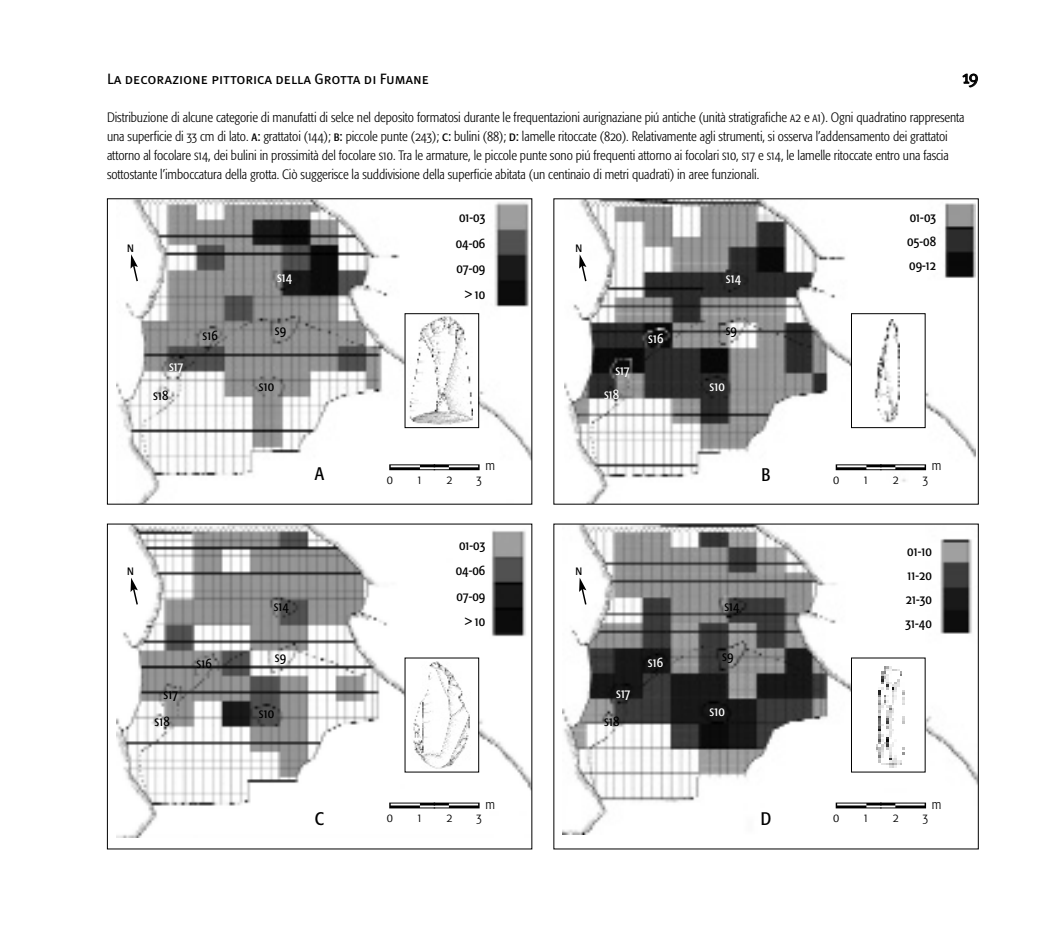
<style>
.page{position:relative;width:1041px;height:935px;background:#fff}
.page>*{position:absolute;margin:0;border:0;box-sizing:border-box;transform-origin:0 0}
.t1{font:39px "Borders Cartographer";letter-spacing:-.005em;color:#000;scale:1.5 1}
.t2{font:18px "Formata Condensed SC";color:#000}
.t3{font:18px "Meta Caps OSF";color:#000}
.t4{font:condensed 18px "Formata";color:#000}
.t5{font:15px "Meta Plus Book Caps";letter-spacing:-.005em;color:#000}
.t6{font:300 condensed 13.5px/19.2px "Formata";letter-spacing:-.005em;color:#000}
.t7{font:13.5px/25.5px "Formata Condensed SC";letter-spacing:.005em;color:#000;text-align:right}
.t8{font:13.5px "Formata Condensed SC";letter-spacing:.005em;color:#fff}
.t9{font:13.5px "Formata Light Cn SC";color:#000}
.s1{font-family:"Formata Light Cn SC";font-weight:400;font-stretch:normal}
.s2{font-family:"Formata Condensed SC";font-weight:400;font-stretch:normal}
</style>
<div class="page">
<img style="left:116px;top:200px;width:414px;height:302px">
<img style="left:116px;top:525px;width:414px;height:312px">
<img style="left:563px;top:525px;width:414px;height:310px">
<img style="left:565px;top:200px;width:411px;height:302px">
<svg style="left:579px;top:254px;width:9px;height:29px"></svg>
<svg style="left:131px;top:254px;width:8px;height:29px"></svg>
<svg style="left:131px;top:577px;width:8px;height:29px"></svg>
<svg style="left:579px;top:577px;width:9px;height:29px"></svg>
<div style="left:405px;top:314px;width:73px;height:113px;background:#fff"></div>
<img style="left:409px;top:316px;width:63px;height:109px">
<div style="left:405px;top:313px;width:74px;height:115px;border:1px solid #000"></div>
<div style="left:852px;top:314px;width:73px;height:113px;background:#fff"></div>
<img style="left:874px;top:319px;width:25px;height:104px">
<div style="left:851px;top:313px;width:75px;height:115px;border:1px solid #000"></div>
<div style="left:852px;top:658px;width:73px;height:113px;background:#fff"></div>
<img style="left:876px;top:666px;width:28px;height:101px">
<div style="left:851px;top:657px;width:75px;height:115px;border:1px solid #000"></div>
<div style="left:405px;top:658px;width:73px;height:113px;background:#fff"></div>
<img style="left:413px;top:661px;width:57px;height:108px">
<div style="left:405px;top:657px;width:74px;height:115px;border:1px solid #000"></div>
<p class="t5" style="left:107px;top:70px;width:324px">La decorazione pittorica della Grotta di Fumane</p>
<h2 class="t3" style="left:962px;top:67px;width:18px">19</h2>
<p class="t6" style="left:107px;top:108px;width:859px">Distribuzione di alcune categorie di manufatti di selce nel deposito formatosi durante le frequentazioni aurignaziane piú antiche (unità stratigrafiche <span class="s1">a2</span> e <span class="s1">a1</span>). Ogni quadratino rappresenta una superficie di <span class="s1">33</span> cm di lato. <span class="s2">a:</span> grattatoi (<span class="s1">144</span>); <span class="s2">b:</span> piccole punte (<span class="s1">243</span>); <span class="s2">c:</span> bulini (<span class="s1">88</span>); <span class="s2">d:</span> lamelle ritoccate (<span class="s1">820</span>). Relativamente agli strumenti, si osserva l’addensamento dei grattatoi attorno al focolare <span class="s1">s14</span>, dei bulini in prossimità del focolare <span class="s1">s10</span>. Tra le armature, le piccole punte sono piú frequenti attorno ai focolari <span class="s1">s10</span>, <span class="s1">s17</span> e <span class="s1">s14</span>, le lamelle ritoccate entro una fascia sottostante l’imboccatura della grotta. Ciò suggerisce la suddivisione della superficie abitata (un centinaio di metri quadrati) in aree funzionali.</p>
<p class="t7" style="left:456px;top:205px;width:31px">01-03<br>04-06<br>07-09 &gt; 10</p>
<p class="t7" style="left:907px;top:206px;width:30px;line-height:24px;text-align:justify">01-03<br>05-08<br>09-12</p>
<p class="t7" style="left:127px;top:235px;width:8px">n</p>
<p class="t7" style="left:576px;top:235px;width:8px">n</p>
<p class="t8" style="left:277px;top:271px;width:17px">s14</p>
<p class="t8" style="left:726px;top:272px;width:17px">s14</p>
<p class="t8" style="left:169px;top:360px;width:16px">s17</p>
<p class="t7" style="left:153px;top:383px;width:17px">s18</p>
<p class="t7" style="left:203px;top:324px;width:17px">s16</p>
<p class="t7" style="left:275px;top:319px;width:13px">s9</p>
<p class="t7" style="left:726px;top:318px;width:13px">s9</p>
<p class="t8" style="left:648px;top:332px;width:17px">s16</p>
<p class="t8" style="left:615px;top:364px;width:16px">s17</p>
<p class="t7" style="left:259px;top:374px;width:17px">s10</p>
<p class="t8" style="left:710px;top:380px;width:17px">s10</p>
<p class="t8" style="left:604px;top:388px;width:17px">s18</p>
<h1 class="t1" style="left:389px;top:450px;width:62px">WY</h1>
<p class="t6" style="left:485px;top:457px;width:11px">m</p>
<h2 class="t4" style="left:315px;top:466px;width:11px">A</h2>
<h2 class="t2" style="left:762px;top:466px;width:10px">B</h2>
<p class="t9" style="left:387px;top:473px;width:8px">0</p>
<p class="t9" style="left:418px;top:473px;width:5px">1</p>
<p class="t9" style="left:446px;top:473px;width:7px">2</p>
<p class="t9" style="left:476px;top:473px;width:7px">3</p>
<h1 class="t1" style="left:836px;top:450px;width:62px">WY</h1>
<p class="t6" style="left:932px;top:457px;width:11px">m</p>
<p class="t9" style="left:833px;top:473px;width:8px">0</p>
<p class="t9" style="left:864px;top:473px;width:5px">1</p>
<p class="t9" style="left:893px;top:473px;width:7px">2</p>
<p class="t9" style="left:923px;top:473px;width:7px">3</p>
<p class="t7" style="left:456px;top:533px;width:31px">01-03<br>04-06<br>07-09 &gt; 10</p>
<p class="t7" style="left:905px;top:540px;width:28px;line-height:24px;text-align:justify">01-10<br>11-20<br>21-30<br>31-40</p>
<p class="t7" style="left:127px;top:558px;width:8px">n</p>
<p class="t7" style="left:576px;top:558px;width:8px">n</p>
<p class="t7" style="left:274px;top:594px;width:17px">s14</p>
<p class="t7" style="left:724px;top:594px;width:17px">s14</p>
<p class="t7" style="left:164px;top:682px;width:16px">s17</p>
<p class="t7" style="left:155px;top:709px;width:17px">s18</p>
<p class="t7" style="left:197px;top:651px;width:17px">s16</p>
<p class="t7" style="left:275px;top:645px;width:13px">s9</p>
<p class="t7" style="left:722px;top:644px;width:13px">s9</p>
<p class="t8" style="left:648px;top:656px;width:17px">s16</p>
<p class="t8" style="left:616px;top:687px;width:16px">s17</p>
<p class="t7" style="left:259px;top:701px;width:17px">s10</p>
<p class="t8" style="left:710px;top:705px;width:17px">s10</p>
<p class="t7" style="left:604px;top:709px;width:17px">s18</p>
<h1 class="t1" style="left:389px;top:788px;width:62px">WY</h1>
<p class="t6" style="left:485px;top:795px;width:11px">m</p>
<h2 class="t2" style="left:315px;top:810px;width:11px">C</h2>
<h2 class="t2" style="left:761px;top:810px;width:12px">D</h2>
<p class="t9" style="left:387px;top:811px;width:8px">0</p>
<p class="t9" style="left:418px;top:811px;width:5px">1</p>
<p class="t9" style="left:446px;top:811px;width:7px">2</p>
<p class="t9" style="left:476px;top:811px;width:7px">3</p>
<h1 class="t1" style="left:836px;top:788px;width:62px">WY</h1>
<p class="t6" style="left:932px;top:795px;width:11px">m</p>
<p class="t9" style="left:833px;top:811px;width:8px">0</p>
<p class="t9" style="left:864px;top:811px;width:5px">1</p>
<p class="t9" style="left:893px;top:811px;width:7px">2</p>
<p class="t9" style="left:923px;top:811px;width:7px">3</p>
</div>
